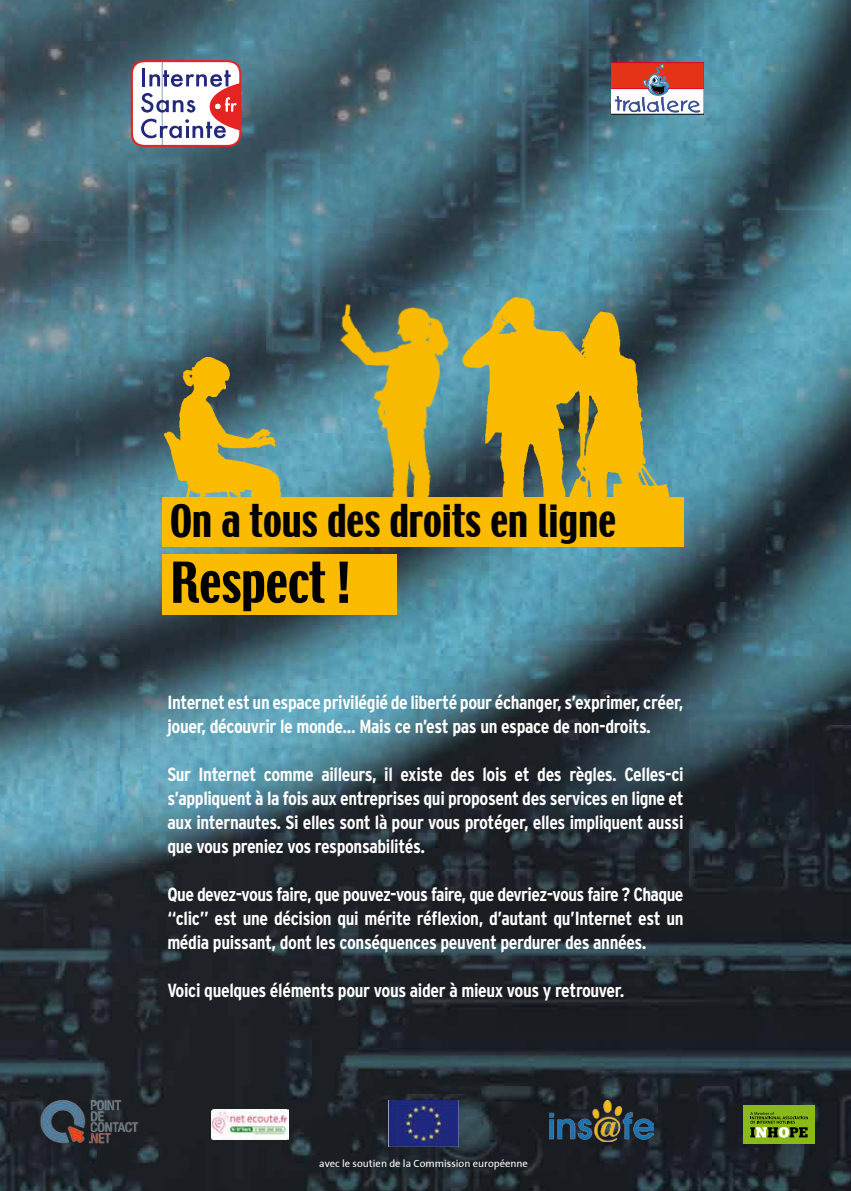
<style>
.page{position:relative;width:851px;height:1191px;background:#fff}
.page>*{position:absolute;margin:0;border:0;box-sizing:border-box;transform-origin:0 0}
.t1{font:50px "Techno";color:#000}
.t2{font:40px "Techno";color:#000}
.t3{font:700 condensed 19px/24px "Interstate";letter-spacing:-.02em;color:#fff;text-align:justify}
.t4{font:10.6px "The Sans";color:#fff}
</style>
<div class="page">
<img style="left:0;top:0;width:850px;height:1191px">
<svg style="left:611px;top:62px;width:92px;height:52px"></svg>
<svg style="left:131px;top:60px;width:110px;height:87px"></svg>
<hr style="left:142px;top:68px;width:3px;height:18px;background:#22297d">
<div style="left:163px;top:497px;width:520px;height:50px;background:#fabb00"></div>
<div style="left:163px;top:554px;width:234px;height:61px;background:#fabb00"></div>
<img style="left:164px;top:357px;width:124px;height:140px">
<img style="left:592px;top:300px;width:83px;height:197px">
<img style="left:464px;top:293px;width:128px;height:204px">
<img style="left:326px;top:287px;width:138px;height:210px">
<img style="left:549px;top:1100px;width:104px;height:41px">
<div style="left:743px;top:1105px;width:71px;height:39px;background:#89ba17"></div>
<svg style="left:750px;top:1112px;width:57px;height:25px"></svg>
<img style="left:389px;top:1100px;width:69px;height:46px">
<img style="left:211px;top:1109px;width:78px;height:30px">
<img style="left:34px;top:1083px;width:109px;height:70px">
<h2 class="t2" style="left:170px;top:493px;width:447px">On a tous des droits en ligne</h2>
<h1 class="t1" style="left:170px;top:549px;width:181px">Respect !</h1>
<p class="t3" style="left:167px;top:690px;width:517px">Internet est un espace privilégié de liberté pour échanger, s’exprimer, créer, jouer, découvrir le monde... Mais ce n’est pas un espace de non-droits.</p>
<p class="t3" style="left:167px;top:762px;width:517px">Sur Internet comme ailleurs, il existe des lois et des règles. Celles-ci s’appliquent à la fois aux entreprises qui proposent des services en ligne et aux internautes. Si elles sont là pour vous protéger, elles impliquent aussi que vous preniez vos responsabilités.</p>
<p class="t3" style="left:167px;top:882px;width:517px">Que devez-vous faire, que pouvez-vous faire, que devriez-vous faire ? Chaque “clic” est une décision qui mérite réflexion, d’autant qu’Internet est un média puissant, dont les conséquences peuvent perdurer des années.</p>
<p class="t3" style="left:167px;top:978px;width:458px">Voici quelques éléments pour vous aider à mieux vous y retrouver.</p>
<p class="t4" style="left:319px;top:1154px;width:210px">avec le soutien de la Commission européenne</p>
</div>
